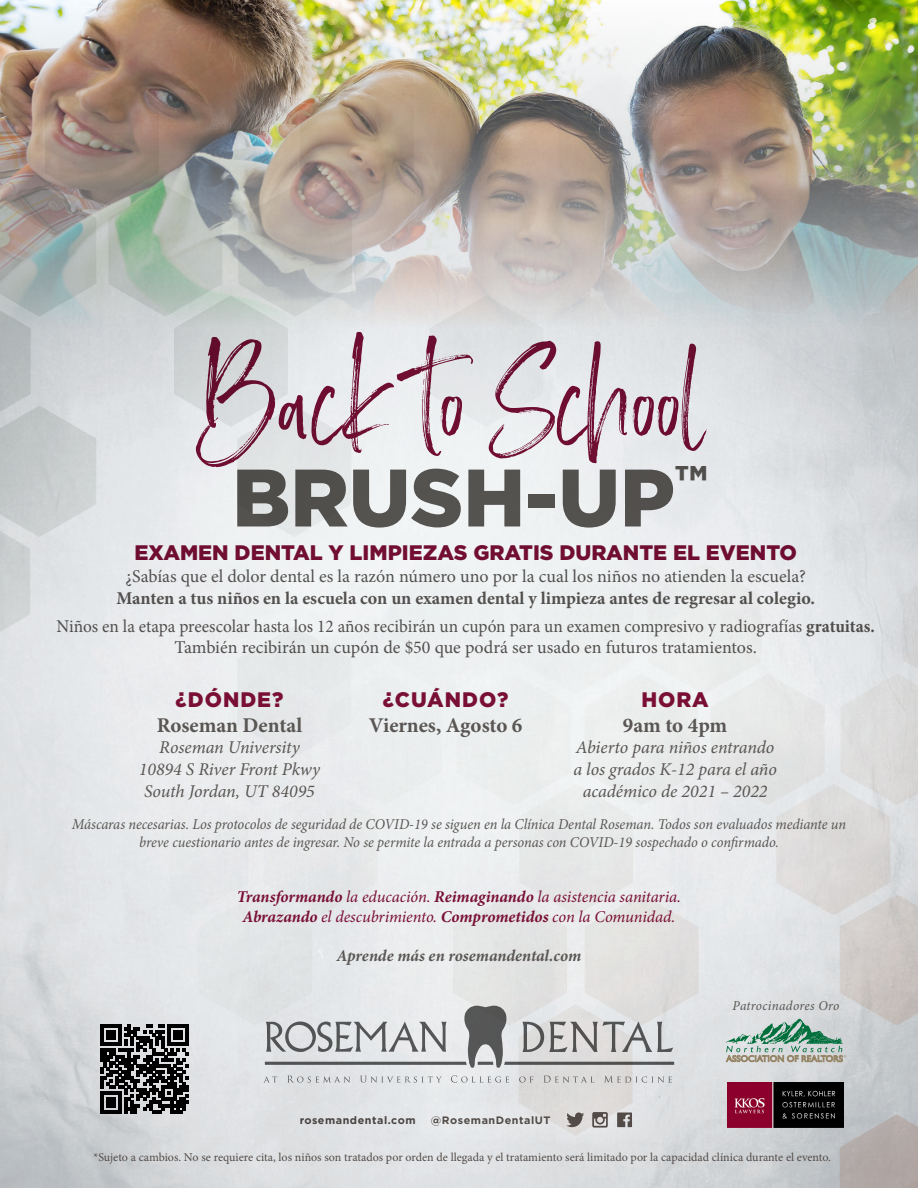
<style>
.page{position:relative;width:918px;height:1188px;background:#fff}
.page>*{position:absolute;margin:0;border:0;box-sizing:border-box;transform-origin:0 0}
.t1{font:900 81.3px "Gotham";color:#5a5753}
.t2{font:55.05px "Brother Home Demo Version";color:#790f34;scale:.95 1}
.t3{font:900 21px "Gotham";color:#790f34}
.t4{font:700 21px "Minion Pro";color:#595653}
.t5{font:18px/28.3px "Minion Pro";color:#595653;text-align:center;scale:.96 1}
.t6{font:18px "Minion Pro";color:#595653}
.t7{font:italic 18px/21.6px "Minion Pro";letter-spacing:-.005em;color:#595653;text-align:center}
.t8{font:italic 16.5px/19.8px "Minion Pro";letter-spacing:-.005em;color:#790f34;text-align:center}
.t9{font:italic 700 16.5px "Minion Pro";letter-spacing:-.005em;color:#595653}
.t10{font:italic 15px/18px "Minion Pro";letter-spacing:-.005em;color:#595653;text-align:center;scale:.96 1}
.t11{font:italic 13.5px "Minion Pro";letter-spacing:.02em;color:#595653}
.t12{font:12px "Minion Pro";color:#524b47}
.t13{font:700 10.8px "Gotham";letter-spacing:.05em;color:#524b47}
.s1{font-weight:700}
</style>
<div class="page">
<svg style="left:0;top:326px;width:737px;height:432px;background:#dfe2e4"></svg>
<img style="left:171px;top:475px;width:747px;height:713px">
<img style="left:0;top:0;width:918px;height:326px">
<img style="left:728px;top:1082px;width:116px;height:46px">
<svg style="left:726px;top:1019px;width:120px;height:43px;background:#a4bbaf"></svg>
<svg style="left:94px;top:1018px;width:102px;height:102px;background:#d5d7da"></svg>
<svg style="left:100px;top:1024px;width:89px;height:89px;background:#49494a"></svg>
<div style="left:396px;top:1075px;width:273px;height:90px;background:#e2e3e5"></div>
<svg style="left:617px;top:1113px;width:15px;height:14px"></svg>
<svg style="left:566px;top:1113px;width:18px;height:14px"></svg>
<svg style="left:592px;top:1112px;width:16px;height:16px"></svg>
<svg style="left:264px;top:1076px;width:13px;height:7px"></svg>
<svg style="left:287px;top:1076px;width:63px;height:7px"></svg>
<svg style="left:360px;top:1076px;width:82px;height:7px"></svg>
<svg style="left:451px;top:1075px;width:58px;height:8px"></svg>
<svg style="left:519px;top:1077px;width:14px;height:6px"></svg>
<svg style="left:544px;top:1076px;width:50px;height:7px"></svg>
<svg style="left:604px;top:1075px;width:68px;height:8px"></svg>
<svg style="left:265px;top:1006px;width:409px;height:62px;background:#c1c2c3"></svg>
<h2 class="t2" style="left:198px;top:382px;width:536px">Back to School</h2>
<h1 class="t1" style="left:232px;top:442px;width:477px">BRUSH-UP<sup>™</sup></h1>
<h3 class="t3" style="left:134px;top:538px;width:664px">EXAMEN DENTAL Y LIMPIEZAS GRATIS DURANTE EL EVENTO</h3>
<p class="t6" style="left:125px;top:564px;width:682px">¿Sabías que el dolor dental es la razón número uno por la cual los niños no atienden la escuela?</p>
<p class="t5" style="left:57px;top:584px;width:854px"><span class="s1">Manten a tus niños en la escuela con un examen dental y limpieza antes de regresar al colegio.<br></span>Niños en la etapa preescolar hasta los 12 años recibirán un cupón para un examen compresivo y radiografías <span class="s1">gratuitas.</span></p>
<p class="t6" style="left:175px;top:636px;width:584px">También recibirán un cupón de $50 que podrá ser usado en futuros tratamientos.</p>
<p class="t3" style="left:175px;top:685px;width:110px">¿DÓNDE?</p>
<p class="t4" style="left:157px;top:710px;width:147px">Roseman Dental</p>
<p class="t7" style="left:159px;top:737px;width:142px">Roseman University</p>
<p class="t7" style="left:139px;top:758px;width:183px">10894 S River Front Pkwy</p>
<p class="t7" style="left:144px;top:780px;width:172px">South Jordan, UT 84095</p>
<p class="t3" style="left:383px;top:685px;width:127px">¿CUÁNDO?</p>
<p class="t4" style="left:369px;top:710px;width:155px">Viernes, Agosto 6</p>
<p class="t3" style="left:641px;top:685px;width:69px">HORA</p>
<p class="t4" style="left:623px;top:710px;width:106px">9am to 4pm</p>
<p class="t7" style="left:573px;top:737px;width:205px">Abierto para niños entrando a los grados K-12 para el año académico de 2021 – 2022</p>
<p class="t10" style="left:72px;top:815px;width:808px">Máscaras necesarias. Los protocolos de seguridad de COVID-19 se siguen en la Clínica Dental Roseman. Todos son evaluados mediante un breve cuestionario antes de ingresar. No se permite la entrada a personas con COVID-19 sospechado o confirmado.</p>
<p class="t8" style="left:237px;top:887px;width:446px"><span class="s1">Transformando</span> la educación. <span class="s1">Reimaginando</span> la asistencia sanitaria.<br><span class="s1">Abrazando</span> el descubrimiento. <span class="s1">Comprometidos</span> con la Comunidad.</p>
<p class="t9" style="left:337px;top:944px;width:246px">Aprende más en rosemandental.com</p>
<p class="t13" style="left:299px;top:1113px;width:118px">rosemandental.com</p>
<p class="t13" style="left:431px;top:1113px;width:121px">@RosemanDentalUT</p>
<p class="t11" style="left:733px;top:997px;width:108px">Patrocinadores Oro</p>
<p class="t12" style="left:94px;top:1149px;width:739px">*Sujeto a cambios. No se requiere cita, los niños son tratados por orden de llegada y el tratamiento será limitado por la capacidad clínica durante el evento.</p>
</div>
